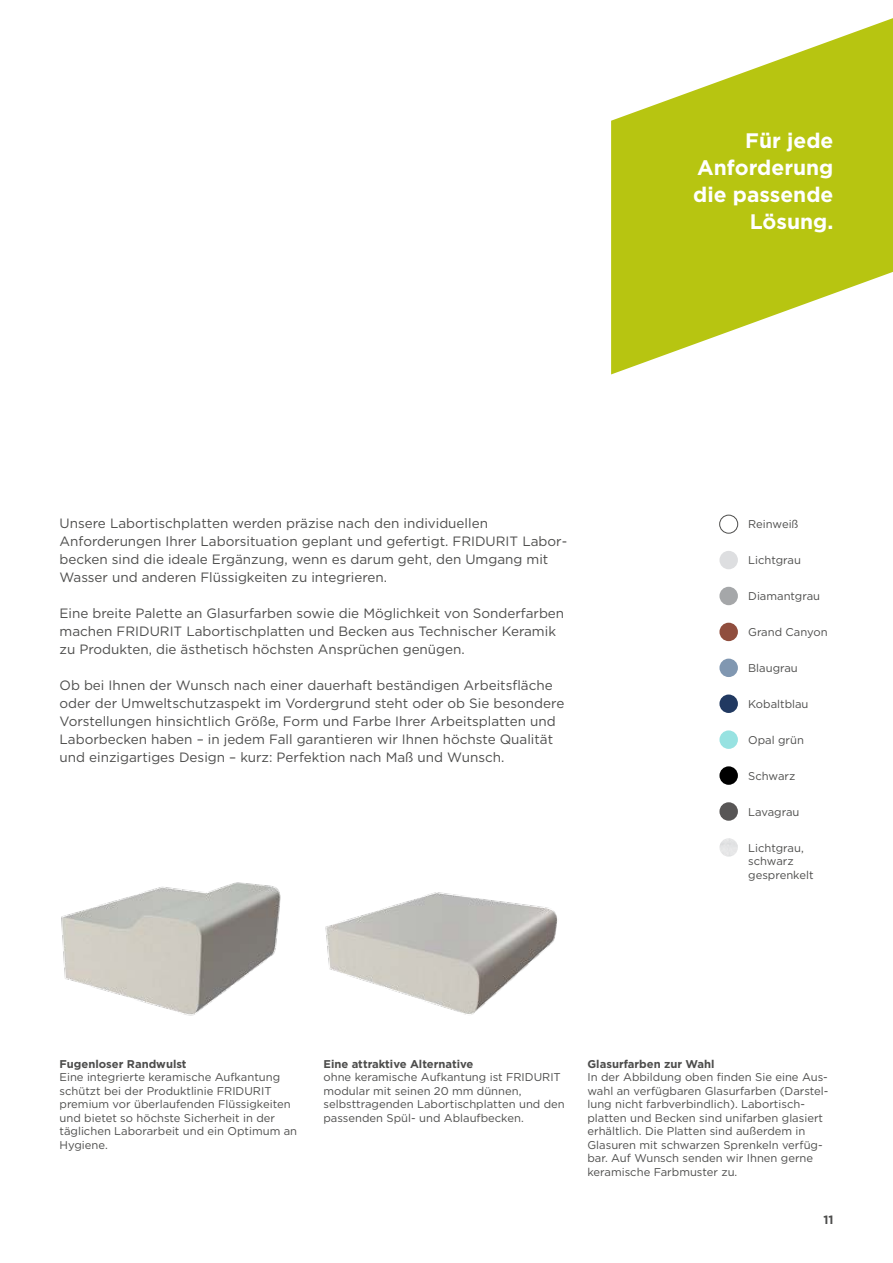
<style>
.page{position:relative;width:893px;height:1263px;background:#fff}
.page>*{position:absolute;margin:0;border:0;box-sizing:border-box;transform-origin:0 0}
.t1{font:700 21px/27px "Gotham";color:#fff;text-align:right}
.t2{font:13.5px/18px "Gotham";color:#4d4d4c}
.t3{font:700 12px "Gotham";color:#4d4d4c}
.t4{font:11.25px/13.5px "Gotham";color:#4d4d4c}
.t5{font:700 11.25px "Gotham";color:#4d4d4c}
</style>
<div class="page">
<svg style="left:611px;top:18px;width:282px;height:356px;fill:#b7c511"></svg>
<img style="left:61px;top:882px;width:220px;height:134px">
<img style="left:325px;top:892px;width:233px;height:123px">
<div style="left:719px;top:515px;width:19px;height:18px;border:1px solid #4d4d4c;border-radius:50%"></div>
<div style="left:719px;top:551px;width:19px;height:18px;background:#dddee0;border-radius:50%"></div>
<div style="left:719px;top:587px;width:19px;height:18px;background:#a5a7a9;border-radius:50%"></div>
<div style="left:719px;top:623px;width:19px;height:18px;background:#904e3e;border-radius:50%"></div>
<div style="left:719px;top:659px;width:19px;height:18px;background:#8097b1;border-radius:50%"></div>
<div style="left:719px;top:694px;width:19px;height:19px;background:#213961;border-radius:50%"></div>
<div style="left:719px;top:730px;width:19px;height:19px;background:#97e2e1;border-radius:50%"></div>
<div style="left:719px;top:766px;width:19px;height:19px;background:#000;border-radius:50%"></div>
<img style="left:719px;top:838px;width:19px;height:19px;border-radius:9px">
<div style="left:719px;top:802px;width:19px;height:19px;background:#585656;border-radius:50%"></div>
<h1 class="t1" style="left:693px;top:127px;width:142px">Für jede<br>Anforderung die passende<br>Lösung.</h1>
<p class="t2" style="left:60px;top:513px;width:509px">Unsere Labortischplatten werden präzise nach den individuellen Anforderungen Ihrer Laborsituation geplant und gefertigt. FRIDURIT Labor&shy;becken sind die ideale Ergänzung, wenn es darum geht, den Umgang mit Wasser und anderen Flüssigkeiten zu integrieren.</p>
<p class="t2" style="left:60px;top:603px;width:506px">Eine breite Palette an Glasurfarben sowie die Möglichkeit von Sonderfarben machen FRIDURIT Labortischplatten und Becken aus Technischer Keramik zu Produkten, die ästhetisch höchsten Ansprüchen genügen.</p>
<p class="t2" style="left:60px;top:675px;width:506px">Ob bei Ihnen der Wunsch nach einer dauerhaft beständigen Arbeitsfläche oder der Umweltschutzaspekt im Vordergrund steht oder ob Sie besondere Vorstellungen hinsichtlich Größe, Form und Farbe Ihrer Arbeitsplatten und Laborbecken haben – in jedem Fall garantieren wir Ihnen höchste Qualität und einzigartiges Design – kurz: Perfektion nach Maß und Wunsch.</p>
<p class="t4" style="left:748px;top:517px;width:52px">Reinweiß</p>
<p class="t4" style="left:748px;top:553px;width:54px">Lichtgrau</p>
<p class="t4" style="left:748px;top:589px;width:73px">Diamantgrau</p>
<p class="t4" style="left:748px;top:625px;width:81px">Grand Canyon</p>
<p class="t4" style="left:748px;top:661px;width:51px">Blaugrau</p>
<p class="t4" style="left:748px;top:697px;width:62px">Kobaltblau</p>
<p class="t4" style="left:748px;top:733px;width:57px">Opal grün</p>
<p class="t4" style="left:748px;top:769px;width:49px">Schwarz</p>
<p class="t4" style="left:748px;top:805px;width:53px">Lavagrau</p>
<p class="t4" style="left:748px;top:841px;width:67px">Lichtgrau, schwarz gesprenkelt</p>
<p class="t5" style="left:60px;top:1056px;width:129px">Fugenloser Randwulst</p>
<p class="t4" style="left:60px;top:1070px;width:239px">Eine integrierte keramische Aufkantung schützt bei der Produktlinie FRIDURIT premium vor überlaufenden Flüssigkeiten und bietet so höchste Sicherheit in der täglichen Laborarbeit und ein Optimum an Hygiene.</p>
<p class="t5" style="left:323px;top:1056px;width:151px">Eine attraktive Alternative</p>
<p class="t4" style="left:323px;top:1070px;width:243px">ohne keramische Aufkantung ist FRIDURIT modular mit seinen 20 mm dünnen, selbsttragenden Labortischplatten und den passenden Spül- und Ablaufbecken.</p>
<p class="t5" style="left:587px;top:1056px;width:128px">Glasurfarben zur Wahl</p>
<p class="t4" style="left:587px;top:1070px;width:242px">In der Abbildung oben finden Sie eine Aus&shy;wahl an verfügbaren Glasurfarben (Darstel&shy;lung nicht farbverbindlich). Labortisch&shy;platten und Becken sind unifarben glasiert erhältlich. Die Platten sind außerdem in Glasuren mit schwarzen Sprenkeln verfüg&shy;bar. Auf Wunsch senden wir Ihnen gerne keramische Farbmuster zu.</p>
<p class="t3" style="left:823px;top:1212px;width:12px">11</p>
</div>
